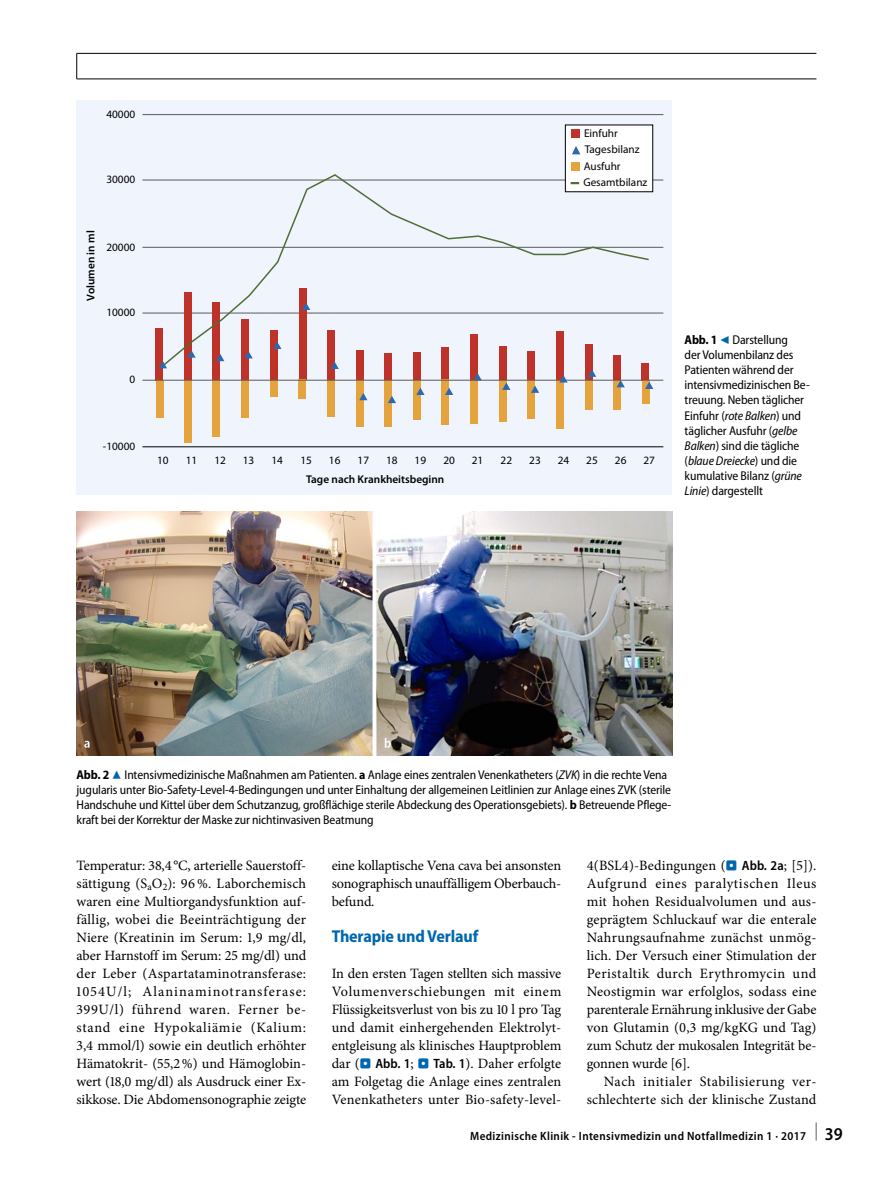
<style>
.page{position:relative;width:893px;height:1187px;background:#fff}
.page>*{position:absolute;margin:0;border:0;box-sizing:border-box;transform-origin:0 0}
.t1{font:700 semi-condensed 17.25px "Myriad Pro";letter-spacing:-.01em;color:#0067af}
.t2{font:14.25px/18px "Minion Pro";letter-spacing:.005em;color:#000;text-align:justify}
.t3{font:semi-condensed 12.75px/15px "Myriad Pro";letter-spacing:-.01em;color:#000}
.t4{font:12px "Myriad Pro Semibold Semi Cn 3";letter-spacing:.03em;color:#000}
.t5{font:11.25px/16.5px "Myriad Pro";color:#000}
.t6{font:600 11.25px "Myriad Pro";color:#000}
.s1{font-weight:700}
.s2{font-family:"Blik Buttons";font-stretch:normal;font-size:13.5px;color:#0067af}
.s3{font-style:italic}
.s4{font-family:"Blik Buttons";font-size:13.5px;color:#0067af}
.s5{font-family:"Myriad Pro";font-weight:600;font-stretch:semi-condensed;font-size:13.5px}
.s6{font-family:"Myriad Pro";font-weight:600;font-stretch:semi-condensed;font-size:18px}
</style>
<div class="page">
<img style="left:77px;top:511px;width:595px;height:244px">
<div style="left:77px;top:100px;width:595px;height:394px;background:#f0f4fd"></div>
<hr style="left:142px;top:114px;width:521px;height:1px;background:#5a5a59">
<hr style="left:142px;top:180px;width:521px;height:1px;background:#5a5a59">
<hr style="left:142px;top:247px;width:521px;height:1px;background:#5a5a59">
<hr style="left:142px;top:312px;width:521px;height:1px;background:#5a5a59">
<hr style="left:142px;top:446px;width:521px;height:1px;background:#000">
<div style="left:155px;top:328px;width:7px;height:52px;background:#be322a"></div>
<div style="left:184px;top:292px;width:7px;height:88px;background:#be322a"></div>
<div style="left:213px;top:302px;width:7px;height:78px;background:#be322a"></div>
<div style="left:242px;top:319px;width:7px;height:61px;background:#be322a"></div>
<div style="left:270px;top:330px;width:7px;height:50px;background:#be322a"></div>
<div style="left:299px;top:288px;width:7px;height:92px;background:#be322a"></div>
<div style="left:328px;top:330px;width:7px;height:50px;background:#be322a"></div>
<div style="left:356px;top:351px;width:7px;height:29px;background:#be322a"></div>
<div style="left:384px;top:353px;width:7px;height:27px;background:#be322a"></div>
<div style="left:413px;top:352px;width:7px;height:28px;background:#be322a"></div>
<div style="left:442px;top:347px;width:7px;height:33px;background:#be322a"></div>
<div style="left:470px;top:334px;width:7px;height:46px;background:#be322a"></div>
<div style="left:499px;top:346px;width:7px;height:34px;background:#be322a"></div>
<div style="left:528px;top:351px;width:7px;height:29px;background:#be322a"></div>
<div style="left:556px;top:331px;width:7px;height:49px;background:#be322a"></div>
<div style="left:585px;top:344px;width:7px;height:36px;background:#be322a"></div>
<div style="left:613px;top:355px;width:7px;height:25px;background:#be322a"></div>
<div style="left:642px;top:363px;width:7px;height:17px;background:#be322a"></div>
<div style="left:156px;top:380px;width:7px;height:38px;background:#e5a33e"></div>
<div style="left:185px;top:380px;width:7px;height:62px;background:#e5a33e"></div>
<div style="left:213px;top:380px;width:7px;height:56px;background:#e5a33e"></div>
<div style="left:241px;top:379px;width:8px;height:38px;background:#e5a33e"></div>
<div style="left:270px;top:380px;width:7px;height:16px;background:#e5a33e"></div>
<div style="left:299px;top:379px;width:7px;height:20px;background:#e5a33e"></div>
<div style="left:328px;top:380px;width:7px;height:36px;background:#e5a33e"></div>
<div style="left:356px;top:380px;width:7px;height:46px;background:#e5a33e"></div>
<div style="left:385px;top:380px;width:7px;height:46px;background:#e5a33e"></div>
<div style="left:414px;top:380px;width:7px;height:39px;background:#e5a33e"></div>
<div style="left:442px;top:380px;width:7px;height:45px;background:#e5a33e"></div>
<div style="left:470px;top:380px;width:7px;height:43px;background:#e5a33e"></div>
<div style="left:499px;top:380px;width:7px;height:41px;background:#e5a33e"></div>
<div style="left:528px;top:380px;width:7px;height:38px;background:#e5a33e"></div>
<div style="left:557px;top:380px;width:7px;height:49px;background:#e5a33e"></div>
<div style="left:585px;top:380px;width:7px;height:29px;background:#e5a33e"></div>
<div style="left:614px;top:380px;width:7px;height:29px;background:#e5a33e"></div>
<div style="left:642px;top:380px;width:8px;height:23px;background:#e5a33e"></div>
<svg style="left:330px;top:367px;width:9px;height:2px"></svg>
<svg style="left:359px;top:393px;width:8px;height:7px"></svg>
<svg style="left:388px;top:396px;width:8px;height:7px"></svg>
<svg style="left:416px;top:387px;width:9px;height:8px"></svg>
<svg style="left:445px;top:387px;width:8px;height:8px"></svg>
<svg style="left:473px;top:373px;width:9px;height:7px"></svg>
<svg style="left:502px;top:382px;width:8px;height:8px"></svg>
<svg style="left:531px;top:385px;width:8px;height:8px"></svg>
<svg style="left:588px;top:369px;width:8px;height:8px"></svg>
<svg style="left:616px;top:381px;width:9px;height:6px"></svg>
<svg style="left:645px;top:381px;width:8px;height:8px"></svg>
<div style="left:565px;top:125px;width:88px;height:67px;background:#fff"></div>
<div style="left:571px;top:129px;width:9px;height:9px;background:#be322a"></div>
<svg style="left:572px;top:146px;width:8px;height:8px"></svg>
<div style="left:571px;top:162px;width:9px;height:9px;background:#e5a33e"></div>
<hr style="left:142px;top:380px;width:521px;height:1px;background:#5a5a59">
<svg style="left:559px;top:375px;width:9px;height:7px"></svg>
<svg style="left:161px;top:173px;width:489px;height:194px"></svg>
<svg style="left:159px;top:361px;width:8px;height:7px"></svg>
<hr style="left:77px;top:79px;width:739px;height:1px;background:#000">
<svg style="left:76px;top:54px;width:1px;height:25px"></svg>
<hr style="left:77px;top:53px;width:739px;height:1px;background:#000">
<p class="t5" style="left:106px;top:106px;width:30px">40000</p>
<p class="t5" style="left:106px;top:171px;width:30px">30000</p>
<p class="t6" style="left:84px;top:301px;width:72px;rotate:-90deg">Volumen in ml</p>
<p class="t5" style="left:106px;top:238px;width:30px">20000</p>
<p class="t5" style="left:106px;top:304px;width:30px">10000</p>
<p class="t5" style="left:583px;top:125px;width:66px">Einfuhr<br>Tagesbilanz<br>Ausfuhr<br>Gesamtbilanz</p>
<p class="t5" style="left:129px;top:371px;width:7px">0</p>
<p class="t5" style="left:103px;top:438px;width:34px">-10000</p>
<p class="t5" style="left:157px;top:451px;width:13px">10</p>
<p class="t5" style="left:186px;top:451px;width:13px">11</p>
<p class="t5" style="left:214px;top:451px;width:13px">12</p>
<p class="t5" style="left:243px;top:451px;width:13px">13</p>
<p class="t5" style="left:271px;top:451px;width:13px">14</p>
<p class="t5" style="left:300px;top:451px;width:13px">15</p>
<p class="t5" style="left:329px;top:451px;width:13px">16</p>
<p class="t5" style="left:358px;top:451px;width:13px">17</p>
<p class="t5" style="left:386px;top:451px;width:13px">18</p>
<p class="t5" style="left:415px;top:451px;width:13px">19</p>
<p class="t5" style="left:443px;top:451px;width:13px">20</p>
<p class="t5" style="left:472px;top:451px;width:13px">21</p>
<p class="t5" style="left:501px;top:451px;width:13px">22</p>
<p class="t5" style="left:529px;top:451px;width:13px">23</p>
<p class="t5" style="left:558px;top:451px;width:13px">24</p>
<p class="t5" style="left:586px;top:451px;width:13px">25</p>
<p class="t5" style="left:615px;top:451px;width:13px">26</p>
<p class="t5" style="left:643px;top:451px;width:13px">27</p>
<p class="t6" style="left:306px;top:472px;width:140px">Tage nach Krankheitsbeginn</p>
<p class="t3" style="left:685px;top:333px;width:127px"><span class="s1">Abb. 1</span> <span class="s2">9</span> Darstellung<br>der Volumenbilanz des<br>Patienten während der intensivmedizinischen Be&shy;treuung. Neben täglicher<br>Einfuhr (<span class="s3">rote Balken</span>) und täglicher Ausfuhr (<span class="s3">gelbe<br>Balken</span>) sind die tägliche (<span class="s3">blaue Dreiecke</span>) und die kumulative Bilanz (<span class="s3">grüne<br>Linie</span>) dargestellt</p>
<p class="t3" style="left:77px;top:767px;width:596px"><span class="s1">Abb. 2</span> <span class="s2">8</span> Intensivmedizinische Maßnahmen am Patienten. <span class="s1">a</span> Anlage eines zentralen Venenkatheters (<span class="s3">ZVK</span>) in die rechte Vena jugularis unter Bio-Safety-Level-4-Bedingungen und unter Einhaltung der allgemeinen Leitlinien zur Anlage eines ZVK (sterile Handschuhe und Kittel über dem Schutzanzug, großflächige sterile Abdeckung des Operationsgebiets). <span class="s1">b</span> Betreuende Pflege&shy;kraft bei der Korrektur der Maske zur nichtinvasiven Beatmung</p>
<p class="t2" style="left:77px;top:856px;width:231px;text-align:left">Temperatur: 38,4°C, arterielle Sauerstoff&shy;sättigung (S<sub>a</sub>O<sub>2</sub>): 96%. Laborchemisch waren eine Multiorgandysfunktion auf&shy;fällig, wobei die Beeinträchtigung der Niere (Kreatinin im Serum: 1,9 mg/dl, aber Harnstoff im Serum: 25 mg/dl) und der Leber (Aspartataminotransferase:<br>1054U/l; Alaninaminotransferase:<br>399U/l) führend waren. Ferner be&shy;stand eine Hypokaliämie (Kalium:<br>3,4 mmol/l) sowie ein deutlich erhöhter Hämatokrit- (55,2%) und Hämoglobin&shy;wert (18,0 mg/dl) als Ausdruck einer Ex&shy;sikkose. Die Abdomensonographie zeigte</p>
<p class="t2" style="left:332px;top:856px;width:231px">eine kollaptische Vena cava bei ansonsten sonographisch unauffälligem Oberbauch&shy;befund.</p>
<p class="t1" style="left:332px;top:926px;width:148px">Therapie und Verlauf</p>
<p class="t2" style="left:332px;top:964px;width:231px">In den ersten Tagen stellten sich massive Volumenverschiebungen mit einem Flüssigkeitsverlust von bis zu 10 l pro Tag und damit einhergehenden Elektrolyt&shy;entgleisung als klinisches Hauptproblem dar (<span class="s4">.</span> <span class="s5">Abb. 1</span>; <span class="s4">.</span> <span class="s5">Tab. 1</span>). Daher erfolgte am Folgetag die Anlage eines zentralen Venenkatheters unter Bio-safety-level-</p>
<p class="t2" style="left:587px;top:856px;width:231px">4(BSL4)-Bedingungen (<span class="s4">.</span> <span class="s5">Abb. 2a</span>; [5]).<br>Aufgrund eines paralytischen Ileus mit hohen Residualvolumen und aus&shy;geprägtem Schluckauf war die enterale Nahrungsaufnahme zunächst unmög&shy;lich. Der Versuch einer Stimulation der Peristaltik durch Erythromycin und Neostigmin war erfolglos, sodass eine parenterale Ernährung inklusive der Gabe von Glutamin (0,3 mg/kgKG und Tag) zum Schutz der mukosalen Integrität be&shy;gonnen wurde [6].</p>
<p class="t2" style="left:587px;top:1072px;width:231px;text-align:right">Nach initialer Stabilisierung ver&shy;schlechterte sich der klinische Zustand</p>
<p class="t4" style="left:470px;top:1129px;width:374px">Medizinische Klinik - Intensivmedizin und Notfallmedizin 1 · 2017 <sup>|</sup> <span class="s6">39</span></p>
</div>
